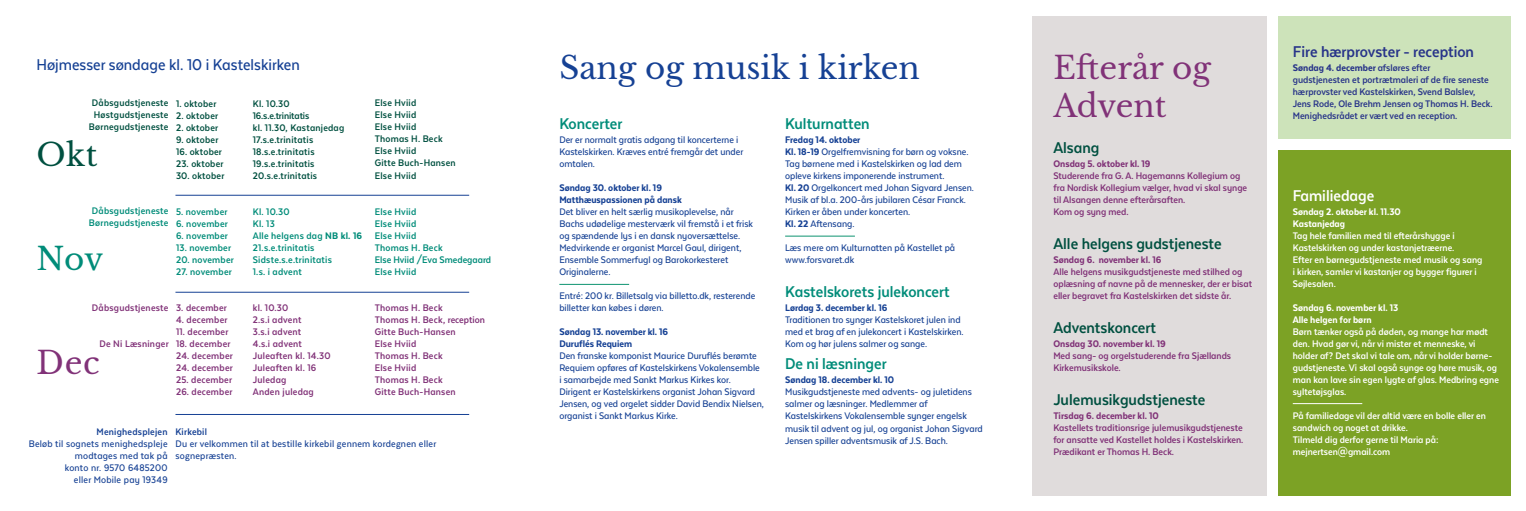
<style>
.page{position:relative;width:1526px;height:511px;background:#fff}
.page>*{position:absolute;margin:0;border:0;box-sizing:border-box;transform-origin:0 0}
.t1{font:31px "Libre Baskerville";color:#164194}
.t2{font:31px/37.2px "Libre Baskerville";color:#813278}
.t3{font:31px "Libre Baskerville";color:#005040}
.t4{font:31px "Libre Baskerville";color:#008c79}
.t5{font:700 18px "Texta Narrow Alt";color:#005040}
.t6{font:700 18px "Texta Narrow Alt";color:#008c79}
.t7{font:500 18px "Texta Narrow Alt";color:#164194}
.t8{font:700 18px "Texta Narrow Alt";color:#283489}
.t9{font:700 18px "Texta Narrow Alt";color:#fff}
.t10{font:500 11px/12px "Texta Narrow Alt";color:#164194}
.t11{font:700 11px/12px "Texta Narrow Alt";color:#fff}
.t12{font:700 11px/12px "Texta Narrow Alt";color:#813278}
.t13{font:700 11px/12px "Texta Narrow Alt";letter-spacing:.02em;color:#813278}
.t14{font:700 11px/12px "Texta Narrow Alt";letter-spacing:.02em;color:#005040}
.t15{font:700 11px/12px "Texta Narrow Alt";letter-spacing:.02em;color:#008c79}
.t16{font:700 11px/12px "Texta Narrow Alt";color:#283489}
.t17{font:800 11px/12px "Texta Narrow Alt";color:#164194}
.t18{font:800 11px "Texta Narrow Alt";color:#813278}
.t19{font:500 11px/12px "Texta Narrow Alt";letter-spacing:.02em;color:#164194;text-align:right}
.t20{font:800 11px/12px "Texta Narrow Alt";color:#fff}
.t21{font:500 11px/12px "Texta Narrow";letter-spacing:.02em;color:#164194}
.t22{font:700 11px "Texta Narrow Alt";letter-spacing:.02em;color:#164194}
.s1{font-weight:800}
</style>
<div class="page">
<hr style="left:785px;top:235px;width:69px;height:1px;background:#0e9471">
<hr style="left:559px;top:283px;width:70px;height:1px;background:#0e9471">
<div style="left:1031px;top:16px;width:234px;height:479px;background:#dfdbdb"></div>
<div style="left:1278px;top:16px;width:231px;height:123px;background:#cde3ba"></div>
<div style="left:1278px;top:150px;width:231px;height:345px;background:#7ca225"></div>
<hr style="left:1292px;top:403px;width:69px;height:1px;background:#fff">
<hr style="left:175px;top:194px;width:294px;height:1px;background:#164194">
<hr style="left:175px;top:291px;width:294px;height:1px;background:#164194">
<hr style="left:175px;top:413px;width:294px;height:1px;background:#164194">
<h2 class="t7" style="left:37px;top:55px;width:265px">Højmesser søndage kl. 10 i Kastelskirken</h2>
<p class="t14" style="left:89px;top:97px;width:81px;text-align:center">Dåbsgudstjeneste<br>Høstgudstjeneste<br>Børnegudstjeneste</p>
<p class="t14" style="left:176px;top:97px;width:42px">1. oktober</p>
<p class="t14" style="left:176px;top:109px;width:44px">2. oktober</p>
<p class="t14" style="left:176px;top:121px;width:44px">2. oktober</p>
<p class="t14" style="left:176px;top:133px;width:44px">9. oktober</p>
<p class="t14" style="left:176px;top:145px;width:47px">16. oktober</p>
<p class="t14" style="left:176px;top:157px;width:49px">23. oktober</p>
<p class="t14" style="left:176px;top:169px;width:50px">30. oktober</p>
<p class="t15" style="left:176px;top:205px;width:53px">5. november</p>
<p class="t15" style="left:176px;top:217px;width:53px">6. november</p>
<p class="t15" style="left:176px;top:229px;width:53px">6. november</p>
<p class="t15" style="left:176px;top:241px;width:57px">13. november</p>
<p class="t15" style="left:176px;top:253px;width:59px">20. november</p>
<p class="t15" style="left:176px;top:265px;width:57px">27. november</p>
<p class="t13" style="left:176px;top:301px;width:52px">3. december</p>
<p class="t13" style="left:176px;top:313px;width:53px">4. december</p>
<p class="t13" style="left:176px;top:325px;width:54px">11. december</p>
<p class="t13" style="left:176px;top:337px;width:56px">18. december</p>
<p class="t13" style="left:176px;top:349px;width:58px">24. december</p>
<p class="t13" style="left:176px;top:361px;width:58px">24. december</p>
<p class="t13" style="left:176px;top:373px;width:58px">25. december</p>
<p class="t13" style="left:176px;top:385px;width:58px">26. december</p>
<h1 class="t3" style="left:37px;top:135px;width:63px">Okt</h1>
<p class="t15" style="left:89px;top:205px;width:81px">Dåbsgudstjeneste<br>Børnegudstjeneste</p>
<h1 class="t4" style="left:37px;top:240px;width:68px">Nov</h1>
<p class="t13" style="left:92px;top:301px;width:78px">Dåbsgudstjeneste</p>
<p class="t13" style="left:99px;top:337px;width:71px">De Ni Læsninger</p>
<h1 class="t2" style="left:37px;top:344px;width:65px">Dec</h1>
<p class="t14" style="left:253px;top:97px;width:93px">Kl. 10.30<br>16.s.e.trinitatis<br>kl. 11.30, Kastanjedag<br>17.s.e.trinitatis<br>18.s.e.trinitatis<br>19.s.e.trinitatis<br>20.s.e.trinitatis</p>
<p class="t15" style="left:253px;top:205px;width:111px">Kl. 10.30<br>Kl. 13<br>Alle helgens dag <span class="s1">NB kl. 16<br></span>21.s.e.trinitatis<br>Sidste.s.e.trinitatis<br>1.s. i advent</p>
<p class="t13" style="left:253px;top:301px;width:79px">kl. 10.30<br>2.s.i advent<br>3.s.i advent<br>4.s.i advent<br>Juleaften kl. 14.30<br>Juleaften kl. 16<br>Juledag<br>Anden juledag</p>
<p class="t14" style="left:375px;top:97px;width:82px">Else Hviid<br>Else Hviid<br>Else Hviid<br>Thomas H. Beck<br>Else Hviid<br>Gitte Buch-Hansen<br>Else Hviid</p>
<p class="t15" style="left:375px;top:205px;width:118px">Else Hviid<br>Else Hviid<br>Else Hviid<br>Thomas H. Beck<br>Else Hviid /Eva Smedegaard<br>Else Hviid</p>
<p class="t13" style="left:375px;top:301px;width:112px">Thomas H. Beck<br>Thomas H. Beck, reception<br>Gitte Buch-Hansen<br>Else Hviid<br>Thomas H. Beck<br>Else Hviid<br>Thomas H. Beck<br>Gitte Buch-Hansen</p>
<p class="t22" style="left:97px;top:426px;width:72px">Menighedsplejen</p>
<p class="t19" style="left:29px;top:437px;width:140px">Beløb til sognets menighedspleje modtages med tak på<br>konto nr. 9570 6485200<br>eller Mobile pay 19349</p>
<p class="t22" style="left:175px;top:426px;width:33px">Kirkebil</p>
<p class="t21" style="left:175px;top:437px;width:262px">Du er velkommen til at bestille kirkebil gennem kordegnen eller sognepræsten.</p>
<h1 class="t1" style="left:559px;top:49px;width:362px">Sang og musik i kirken</h1>
<h1 class="t2" style="left:1053px;top:50px;width:159px">Efterår og<br>Advent</h1>
<h2 class="t5" style="left:1053px;top:138px;width:48px">Alsang</h2>
<p class="t18" style="left:1053px;top:158px;width:99px">Onsdag 5. oktober kl. 19</p>
<p class="t12" style="left:1053px;top:169px;width:195px">Studerende fra G. A. Hagemanns Kollegium og fra Nordisk Kollegium vælger, hvad vi skal synge til Alsangen denne efterårsaften.<br>Kom og syng med.</p>
<h2 class="t5" style="left:1053px;top:234px;width:170px">Alle helgens gudstjeneste</h2>
<p class="t18" style="left:1053px;top:254px;width:109px">Søndag 6. november kl. 16</p>
<p class="t12" style="left:1053px;top:265px;width:200px">Alle helgens musikgudstjeneste med stilhed og oplæsning af navne på de mennesker, der er bisat eller begravet fra Kastelskirken det sidste år.</p>
<h2 class="t5" style="left:1053px;top:318px;width:104px">Adventskoncert</h2>
<p class="t18" style="left:1053px;top:338px;width:114px">Onsdag 30. november kl. 19</p>
<p class="t12" style="left:1053px;top:349px;width:179px">Med sang- og orgelstuderende fra Sjællands<br>Kirkemusikskole.</p>
<h2 class="t5" style="left:1053px;top:390px;width:153px">Julemusikgudstjeneste</h2>
<p class="t18" style="left:1053px;top:410px;width:107px">Tirsdag 6. december kl. 10</p>
<p class="t12" style="left:1053px;top:421px;width:191px;text-align:justify">Kastellets traditionsrige julemusikgudstjeneste for ansatte ved Kastellet holdes i Kastelskirken.<br>Prædikant er Thomas H. Beck.</p>
<h2 class="t6" style="left:559px;top:114px;width:64px">Koncerter</h2>
<p class="t10" style="left:559px;top:133px;width:185px">Der er normalt gratis adgang til koncerterne i<br>Kastelskirken. Kræves entré fremgår det under omtalen.</p>
<p class="t17" style="left:559px;top:181px;width:124px">Søndag 30. oktober kl. 19<br>Matthæuspassionen på dansk</p>
<p class="t10" style="left:559px;top:205px;width:195px">Det bliver en helt særlig musikoplevelse, når Bachs udødelige mesterværk vil fremstå i et frisk og spændende lys i en dansk nyoversættelse.<br>Medvirkende er organist Marcel Gaul, dirigent, Ensemble Sommerfugl og Barokorkesteret Originalerne.</p>
<p class="t10" style="left:559px;top:289px;width:197px">Entré: 200 kr. Billetsalg via billetto.dk, resterende billetter kan købes i døren.</p>
<p class="t17" style="left:559px;top:325px;width:110px">Søndag 13. november kl. 16<br>Duruflés Requiem</p>
<p class="t10" style="left:559px;top:349px;width:206px">Den franske komponist Maurice Duruflés berømte Requiem opføres af Kastelskirkens Vokalensemble i samarbejde med Sankt Markus Kirkes kor.<br>Dirigent er Kastelskirkens organist Johan Sigvard Jensen, og ved orgelet sidder David Bendix Nielsen, organist i Sankt Markus Kirke.</p>
<h2 class="t6" style="left:785px;top:114px;width:86px">Kulturnatten</h2>
<p class="t10" style="left:785px;top:133px;width:190px"><span class="s1">Fredag 14. oktober<br>Kl. 18-19</span> Orgelfremvisning for børn og voksne.<br>Tag børnene med i Kastelskirken og lad dem opleve kirkens imponerende instrument.<br><span class="s1">Kl. 20</span> Orgelkoncert med Johan Sigvard Jensen.<br>Musik af bl.a. 200-års jubilaren César Franck.<br>Kirken er åben under koncerten.<br><span class="s1">Kl. 22</span> Aftensang.</p>
<p class="t10" style="left:785px;top:241px;width:171px">Læs mere om Kulturnatten på Kastellet på www.forsvaret.dk</p>
<h2 class="t6" style="left:785px;top:282px;width:166px">Kastelskorets julekoncert</h2>
<p class="t17" style="left:785px;top:301px;width:104px">Lørdag 3. december kl. 16</p>
<p class="t10" style="left:785px;top:313px;width:180px">Traditionen tro synger Kastelskoret julen ind med et brag af en julekoncert i Kastelskirken.<br>Kom og hør julens salmer og sange.</p>
<h2 class="t6" style="left:785px;top:354px;width:103px">De ni læsninger</h2>
<p class="t17" style="left:785px;top:373px;width:111px">Søndag 18. december kl. 10</p>
<p class="t10" style="left:785px;top:385px;width:199px">Musikgudstjeneste med advents- og juletidens salmer og læsninger. Medlemmer af Kastelskirkens Vokalensemble synger engelsk musik til advent og jul, og organist Johan Sigvard Jensen spiller adventsmusik af J.S. Bach.</p>
<h2 class="t8" style="left:1292px;top:42px;width:183px">Fire hærprovster - reception</h2>
<p class="t16" style="left:1292px;top:61px;width:201px"><span class="s1">Søndag 4. december</span> afsløres efter<br>gudstjenesten et portrætmaleri af de fire seneste hærprovster ved Kastelskirken, Svend Balslev, Jens Rode, Ole Brehm Jensen og Thomas H. Beck.<br>Menighedsrådet er vært ved en reception.</p>
<h2 class="t9" style="left:1292px;top:186px;width:83px">Familiedage</h2>
<p class="t20" style="left:1292px;top:205px;width:109px">Søndag 2. oktober kl. 11.30<br>Kastanjedag</p>
<p class="t11" style="left:1292px;top:229px;width:191px">Tag hele familien med til efterårshygge i Kastelskirken og under kastanjetræerne.<br>Efter en børnegudstjeneste med musik og sang i kirken, samler vi kastanjer og bygger figurer i Søjlesalen.</p>
<p class="t20" style="left:1292px;top:301px;width:107px">Søndag 6. november kl. 13<br>Alle helgen for børn</p>
<p class="t11" style="left:1292px;top:325px;width:208px">Børn tænker også på døden, og mange har mødt den. Hvad gør vi, når vi mister et menneske, vi holder af? Det skal vi tale om, når vi holder børne&shy;gudstjeneste. Vi skal også synge og høre musik, og man kan lave sin egen lygte af glas. Medbring egne syltetøjsglas.</p>
<p class="t11" style="left:1292px;top:409px;width:194px">På familiedage vil der altid være en bolle eller en sandwich og noget at drikke.<br>Tilmeld dig derfor gerne til Maria på: mejnertsen@gmail.com</p>
</div>
